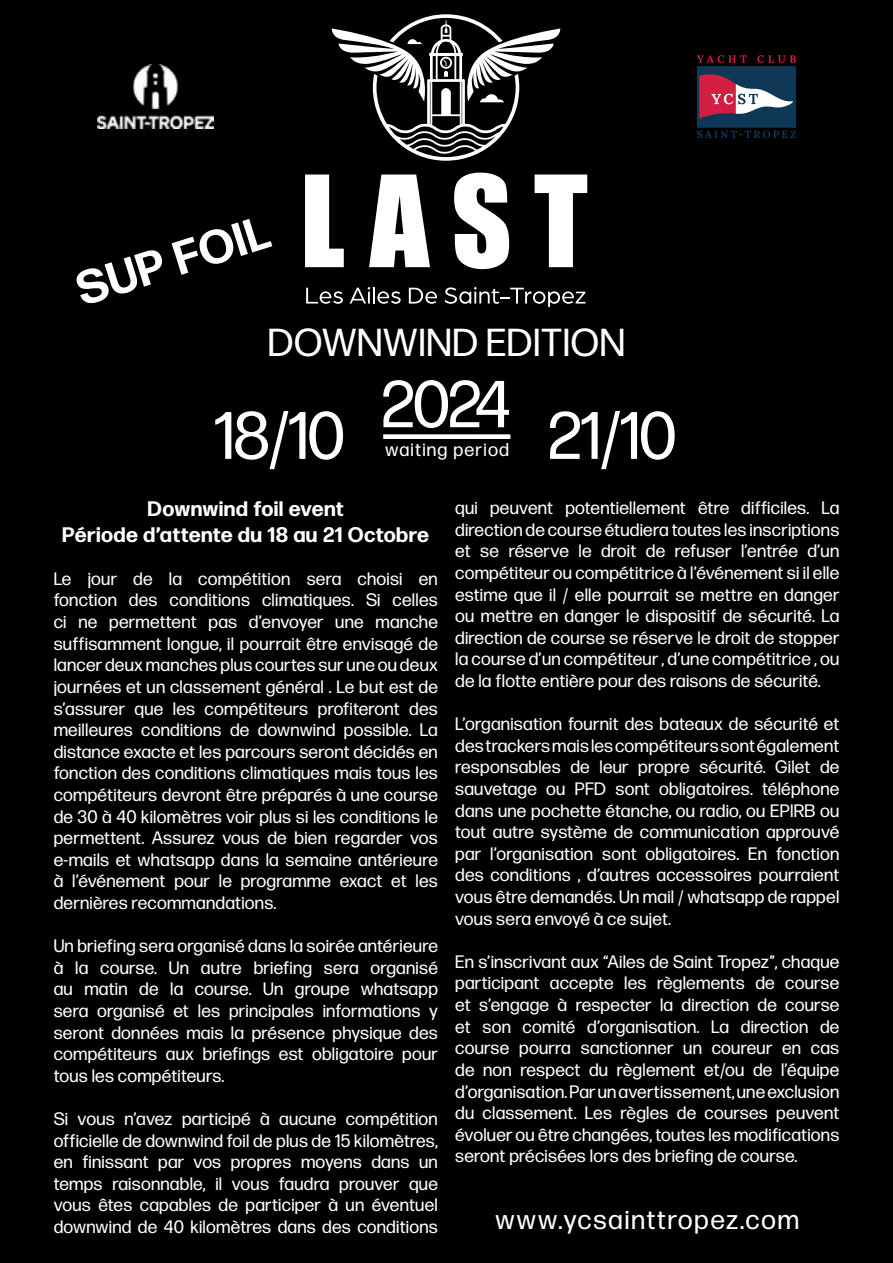
<style>
.page{position:relative;width:893px;height:1263px;background:#000}
.page>*{position:absolute;margin:0;border:0;box-sizing:border-box;transform-origin:0 0}
.t1{font:66.75px "Forma DJR Banner";color:#fff}
.t2{font:66.15px "Forma DJR Banner";color:#fff}
.t3{font:700 47.1px "Forma DJR Banner";color:#fff}
.t4{font:39px "Forma DJR Banner";letter-spacing:.05em;color:#fff}
.t5{font:27px "Forma DJR Banner";letter-spacing:.1em;color:#fff}
.t6{font:700 21px/25.2px "Forma DJR Banner";letter-spacing:.05em;color:#fff;text-align:center}
.t7{font:18.6px "Forma DJR Banner";letter-spacing:.1em;color:#fff}
.t8{font:18px/21.6px "Forma DJR Banner";letter-spacing:.05em;color:#fff;text-align:justify}
</style>
<div class="page">
<svg style="left:331px;top:14px;width:230px;height:147px"></svg>
<svg style="left:306px;top:288px;width:37px;height:16px"></svg>
<svg style="left:349px;top:287px;width:52px;height:17px"></svg>
<svg style="left:409px;top:288px;width:28px;height:16px"></svg>
<svg style="left:445px;top:287px;width:140px;height:20px"></svg>
<svg style="left:305px;top:175px;width:39px;height:92px"></svg>
<svg style="left:369px;top:175px;width:61px;height:92px"></svg>
<svg style="left:454px;top:173px;width:55px;height:96px"></svg>
<svg style="left:535px;top:175px;width:52px;height:92px"></svg>
<img style="left:97px;top:65px;width:117px;height:64px">
<svg style="left:697px;top:55px;width:99px;height:83px"></svg>
<div style="left:383px;top:434px;width:127px;height:5px;background:#fff"></div>
<h3 class="t3" style="left:69px;top:263px;width:200px;rotate:-18deg">SUP FOIL</h3>
<h3 class="t4" style="left:269px;top:319px;width:357px">DOWNWIND EDITION</h3>
<h2 class="t2" style="left:382px;top:364px;width:128px">2024</h2>
<p class="t7" style="left:386px;top:439px;width:125px">waiting period</p>
<h1 class="t1" style="left:215px;top:395px;width:130px">18/10</h1>
<h1 class="t1" style="left:549px;top:395px;width:128px">21/10</h1>
<p class="t6" style="left:63px;top:496px;width:368px">Downwind foil event<br>Période d’attente du 18 au 21 Octobre</p>
<p class="t8" style="left:54px;top:567px;width:385px">Le jour de la compétition sera choisi en fonction des conditions climatiques. Si celles ci ne permettent pas d’envoyer une manche suffisamment longue, il pourrait être envisagé de lancer deux manches plus courtes sur une ou deux journées et un classement général . Le but est de s’assurer que les compétiteurs profiteront des meilleures conditions de downwind possible. La distance exacte et les parcours seront décidés en fonction des conditions climatiques mais tous les compétiteurs devront être préparés à une course de 30 à 40 kilomètres voir plus si les conditions le permettent. Assurez vous de bien regarder vos e-mails et whatsapp dans la semaine antérieure à l’événement pour le programme exact et les dernières recommandations.</p>
<p class="t8" style="left:54px;top:935px;width:385px">Un briefing sera organisé dans la soirée antérieure à la course. Un autre briefing sera organisé au matin de la course. Un groupe whatsapp sera organisé et les principales informations y seront données mais la présence physique des compétiteurs aux briefings est obligatoire pour tous les compétiteurs.</p>
<p class="t8" style="left:54px;top:1107px;width:385px">Si vous n’avez participé à aucune compétition officielle de downwind foil de plus de 15 kilomètres, en finissant par vos propres moyens dans un temps raisonnable, il vous faudra prouver que vous êtes capables de participer à un éventuel downwind de 40 kilomètres dans des conditions</p>
<p class="t8" style="left:455px;top:497px;width:385px">qui peuvent potentiellement être difficiles. La direction de course étudiera toutes les inscriptions et se réserve le droit de refuser l’entrée d’un compétiteur ou compétitrice à l’événement si il elle estime que il / elle pourrait se mettre en danger ou mettre en danger le dispositif de sécurité. La direction de course se réserve le droit de stopper la course d’un compétiteur , d’une compétitrice , ou de la flotte entière pour des raisons de sécurité.</p>
<p class="t8" style="left:455px;top:713px;width:385px">L’organisation fournit des bateaux de sécurité et des trackers mais les compétiteurs sont également responsables de leur propre sécurité. Gilet de sauvetage ou PFD sont obligatoires. téléphone dans une pochette étanche, ou radio, ou EPIRB ou tout autre système de communication approuvé par l’organisation sont obligatoires. En fonction des conditions , d’autres accessoires pourraient vous être demandés. Un mail / whatsapp de rappel vous sera envoyé à ce sujet.</p>
<p class="t8" style="left:455px;top:950px;width:385px">En s’inscrivant aux “Ailes de Saint Tropez”, chaque participant accepte les règlements de course et s’engage à respecter la direction de course et son comité d’organisation. La direction de course pourra sanctionner un coureur en cas de non respect du règlement et/ou de l’équipe d’organisation. Par un avertissement, une exclusion du classement. Les règles de courses peuvent évoluer ou être changées, toutes les modifications seront précisées lors des briefing de course.</p>
<h3 class="t5" style="left:496px;top:1203px;width:304px">www.ycsainttropez.com</h3>
</div>
